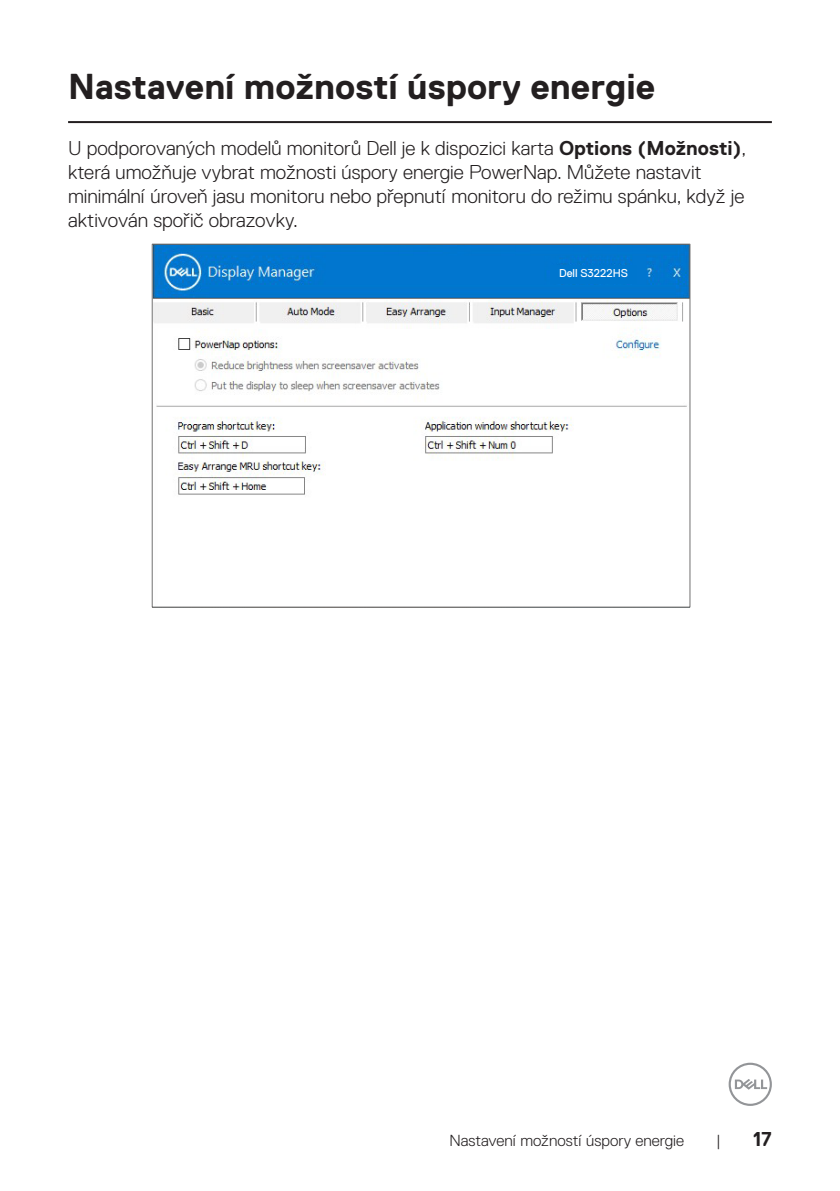
<style>
.page{position:relative;width:840px;height:1191px;background:#fff}
.page>*{position:absolute;margin:0;border:0;box-sizing:border-box;transform-origin:0 0}
.Head_1{font:700 36px "Dell Replica";color:#231f20}
.Paragraph{font:300 20px/24px "Dell Replica";color:#231f20}
.t1{font:700 20px "Dell Replica";color:#231f20}
.t2{font:300 16px "Dell Replica";color:#231f20}
.t3{font:11.4px "Dell Replica";color:#fff}
.s1{font-weight:700}
</style>
<div class="page">
<svg style="left:728px;top:1062px;width:43px;height:44px"></svg>
<hr style="left:68px;top:121px;width:703px;height:2px;background:#231f20">
<img style="left:154px;top:246px;width:534px;height:249px">
<div style="left:549px;top:265px;width:87px;height:18px;background:#0076ce"></div>
<p class="Head_1" style="left:68px;top:66px;width:588px">Nastavení možností úspory energie</p>
<p class="Paragraph" style="left:68px;top:136px;width:679px">U podporovaných modelů monitorů Dell je k dispozici karta <span class="s1">Options (Možnosti)</span>, která umožňuje vybrat možnosti úspory energie PowerNap. Můžete nastavit minimální úroveň jasu monitoru nebo přepnutí monitoru do režimu spánku, když je aktivován spořič obrazovky.</p>
<p class="t3" style="left:558px;top:267px;width:70px">Dell S3222HS</p>
<p class="t2" style="left:449px;top:1131px;width:236px">Nastavení možností úspory energie</p>
<p class="t2" style="left:715px;top:1131px;width:6px">|</p>
<p class="t1" style="left:752px;top:1127px;width:20px">17</p>
</div>
